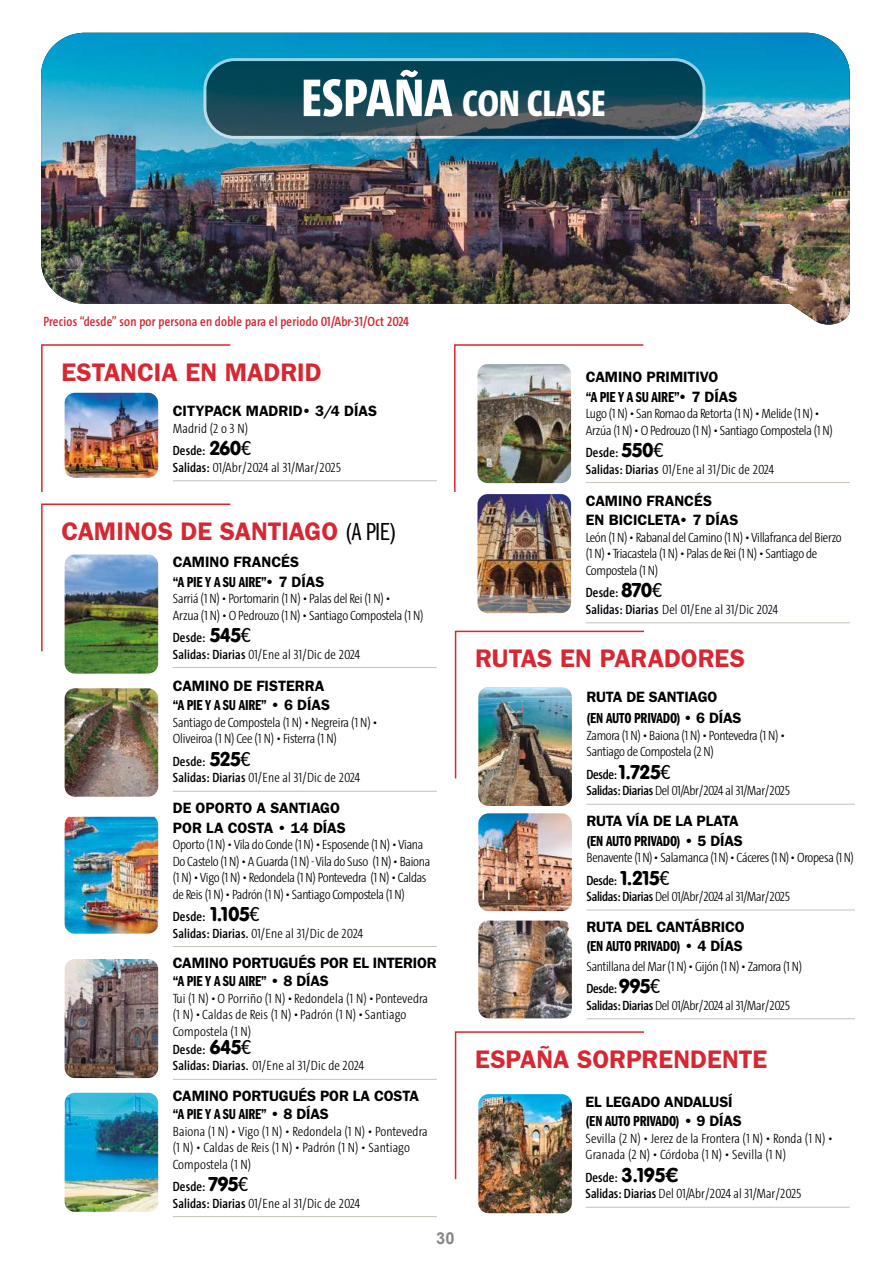
<style>
.page{position:relative;width:893px;height:1263px;background:#fff}
.page>*{position:absolute;margin:0;border:0;box-sizing:border-box;transform-origin:0 0}
.t1{font:800 37.5px "The Sans Cd LF8";letter-spacing:.01em;color:#fff}
.t2{font:600 25.5px "ITC Franklin Gothic Std";color:#d62732}
.t3{font:700 16.5px "Arial";color:#878787}
.t4{font:600 15px/19.5px "ITC Franklin Gothic Std";letter-spacing:-.005em;color:#000}
.t5{font:15px "ITC Franklin Gothic Std Dm Cp";letter-spacing:-.015em;color:#000}
.t6{font:300 13.5px/16.5px "The Sans Cd LF3";letter-spacing:-.02em;color:#000}
.t7{font:300 13.5px/16.5px "The Sans Cd LF3";letter-spacing:.01em;color:#000}
.t8{font:600 13.5px "The Sans Cd LF6";letter-spacing:.01em;color:#000}
.t9{font:600 13.5px "The Sans Cd LF6";letter-spacing:.015em;color:#d62732}
.t10{font:300 13.5px "The Sans Cd LF3";color:#000}
.s1{font-size:54px}
.s2{font-family:"VAG Rundschrift D";font-weight:400;font-size:21px}
.s3{font-family:"VAG Rundschrift D";font-weight:300;font-size:21px}
.s4{font-family:"The Sans Cd LF6";font-weight:600}
.s5{font-family:"ITC Franklin Gothic Std Bk Cp";font-weight:400;color:#020203}
.s6{font-family:"ITC Franklin Gothic Std";font-weight:600}
</style>
<div class="page">
<img style="left:41px;top:33px;width:809px;height:292px">
<hr style="left:173px;top:480px;width:264px;height:1px;background:#c7c1b8">
<hr style="left:586px;top:804px;width:269px;height:1px;background:#c7c1b8">
<hr style="left:586px;top:909px;width:269px;height:1px;background:#c7c1b8">
<hr style="left:586px;top:1018px;width:269px;height:1px;background:#c7c1b8">
<hr style="left:173px;top:667px;width:264px;height:1px;background:#c7c1b8">
<hr style="left:173px;top:791px;width:264px;height:1px;background:#c7c1b8">
<hr style="left:173px;top:946px;width:264px;height:1px;background:#c7c1b8">
<hr style="left:173px;top:1079px;width:264px;height:1px;background:#c7c1b8">
<hr style="left:173px;top:1216px;width:264px;height:1px;background:#c7c1b8">
<svg style="left:41px;top:344px;width:191px;height:148px"></svg>
<svg style="left:454px;top:344px;width:190px;height:148px"></svg>
<svg style="left:454px;top:630px;width:191px;height:149px"></svg>
<svg style="left:454px;top:1031px;width:191px;height:149px"></svg>
<svg style="left:41px;top:503px;width:190px;height:150px"></svg>
<svg style="left:205px;top:60px;width:499px;height:77px;background:#184857"></svg>
<div style="left:203px;top:58px;width:502px;height:81px;border:3px solid #fff;border-radius:30px"></div>
<img style="left:65px;top:393px;width:93px;height:85px">
<img style="left:478px;top:687px;width:94px;height:119px">
<img style="left:478px;top:813px;width:94px;height:98px">
<img style="left:478px;top:920px;width:94px;height:98px">
<img style="left:477px;top:364px;width:94px;height:119px">
<img style="left:477px;top:494px;width:94px;height:119px">
<img style="left:65px;top:554px;width:93px;height:120px">
<img style="left:65px;top:688px;width:93px;height:109px">
<img style="left:65px;top:817px;width:93px;height:117px">
<img style="left:65px;top:959px;width:93px;height:119px">
<img style="left:65px;top:1093px;width:93px;height:119px">
<hr style="left:586px;top:482px;width:264px;height:1px;background:#c7c1b8">
<hr style="left:586px;top:622px;width:264px;height:1px;background:#c7c1b8">
<hr style="left:586px;top:1207px;width:264px;height:1px;background:#c7c1b8">
<img style="left:478px;top:1094px;width:94px;height:119px">
<h1 class="t1" style="left:302px;top:79px;width:306px"><span class="s1">ESPAÑA</span> CON CLASE</h1>
<p class="t9" style="left:43px;top:313px;width:367px">Precios “desde” son por persona en doble para el periodo 01/Abr-31/Oct 2024</p>
<h2 class="t2" style="left:61px;top:357px;width:262px">ESTANCIA EN MADRID</h2>
<p class="t4" style="left:173px;top:401px;width:206px">CITYPACK MADRID• 3/4 DÍAS</p>
<p class="t6" style="left:173px;top:420px;width:77px">Madrid (2 o 3 N)</p>
<p class="t8" style="left:173px;top:442px;width:80px">Desde: <span class="s2">260</span><span class="s3">€</span></p>
<p class="t7" style="left:173px;top:459px;width:170px"><span class="s4">Salidas:</span> 01/Abr/2024 al 31/Mar/2025</p>
<h2 class="t2" style="left:61px;top:516px;width:336px">CAMINOS DE SANTIAGO <span class="s5">(A PIE)</span></h2>
<p class="t4" style="left:173px;top:552px;width:128px">CAMINO FRANCÉS</p>
<p class="t5" style="left:173px;top:573px;width:153px">“A PIE Y A SU AIRE”<span class="s6">• 7 DÍAS</span></p>
<p class="t6" style="left:173px;top:590px;width:252px">Sarriá (1 N) • Portomarin (1 N) • Palas del Rei (1 N) •<br>Arzua (1 N) • O Pedrouzo (1 N) • Santiago Compostela (1 N)</p>
<p class="t8" style="left:173px;top:629px;width:80px">Desde: <span class="s2">545</span><span class="s3">€</span></p>
<p class="t7" style="left:173px;top:645px;width:189px"><span class="s4">Salidas: Diarias</span> 01/Ene al 31/Dic de 2024</p>
<p class="t4" style="left:173px;top:676px;width:153px">CAMINO DE FISTERRA</p>
<p class="t5" style="left:173px;top:697px;width:159px">“A PIE Y A SU AIRE” <span class="s6">• 6 DÍAS</span></p>
<p class="t6" style="left:173px;top:714px;width:206px">Santiago de Compostela (1 N) • Negreira (1 N) •<br>Oliveiroa (1 N) Cee (1 N) • Fisterra (1 N)</p>
<p class="t8" style="left:173px;top:753px;width:80px">Desde: <span class="s2">525</span><span class="s3">€</span></p>
<p class="t7" style="left:173px;top:769px;width:189px"><span class="s4">Salidas: Diarias</span> 01/Ene al 31/Dic de 2024</p>
<p class="t4" style="left:173px;top:798px;width:175px">DE OPORTO A SANTIAGO<br>POR LA COSTA • 14 DÍAS</p>
<p class="t6" style="left:173px;top:836px;width:259px">Oporto (1 N) • Vila do Conde (1 N) • Esposende (1 N) • Viana Do Castelo (1 N) • A Guarda (1 N) - Vila do Suso (1 N) • Baiona (1 N) • Vigo (1 N) • Redondela (1 N) Pontevedra (1 N) • Caldas de Reis (1 N) • Padrón (1 N) • Santiago Compostela (1 N)</p>
<p class="t8" style="left:173px;top:908px;width:89px">Desde: <span class="s2">1.105</span><span class="s3">€</span></p>
<p class="t7" style="left:173px;top:924px;width:192px"><span class="s4">Salidas: Diarias.</span> 01/Ene al 31/Dic de 2024</p>
<p class="t4" style="left:173px;top:953px;width:266px">CAMINO PORTUGUÉS POR EL INTERIOR</p>
<p class="t5" style="left:173px;top:973px;width:158px">“A PIE Y A SU AIRE” <span class="s6">• 8 DÍAS</span></p>
<p class="t7" style="left:173px;top:990px;width:257px">Tui (1 N) • O Porriño (1 N) • Redondela (1 N) • Pontevedra (1 N) • Caldas de Reis (1 N) • Padrón (1 N) • Santiago<br>Compostela (1 N)</p>
<p class="t8" style="left:173px;top:1041px;width:80px">Desde: <span class="s2">645</span><span class="s3">€</span></p>
<p class="t7" style="left:173px;top:1057px;width:193px"><span class="s4">Salidas: Diarias.</span> 01/Ene al 31/Dic de 2024</p>
<p class="t4" style="left:173px;top:1086px;width:248px">CAMINO PORTUGUÉS POR LA COSTA</p>
<p class="t5" style="left:173px;top:1106px;width:158px">“A PIE Y A SU AIRE” <span class="s6">• 8 DÍAS</span></p>
<p class="t7" style="left:173px;top:1122px;width:256px">Baiona (1 N) • Vigo (1 N) • Redondela (1 N) • Pontevedra (1 N) • Caldas de Reis (1 N) • Padrón (1 N) • Santiago<br>Compostela (1 N)</p>
<p class="t8" style="left:173px;top:1178px;width:77px">Desde: <span class="s2">795</span><span class="s3">€</span></p>
<p class="t7" style="left:173px;top:1194px;width:189px"><span class="s4">Salidas: Diarias</span> 01/Ene al 31/Dic de 2024</p>
<p class="t3" style="left:436px;top:1227px;width:20px">30</p>
<p class="t4" style="left:586px;top:367px;width:134px">CAMINO PRIMITIVO</p>
<p class="t5" style="left:586px;top:388px;width:153px">“A PIE Y A SU AIRE”<span class="s6">• 7 DÍAS</span></p>
<p class="t6" style="left:586px;top:405px;width:248px">Lugo (1 N) • San Romao da Retorta (1 N) • Melide (1 N) •<br>Arzúa (1 N) • O Pedrouzo (1 N) • Santiago Compostela (1 N)</p>
<p class="t8" style="left:586px;top:444px;width:80px">Desde: <span class="s2">550</span><span class="s3">€</span></p>
<p class="t7" style="left:586px;top:460px;width:190px"><span class="s4">Salidas: Diarias</span> 01/Ene al 31/Dic de 2024</p>
<p class="t4" style="left:586px;top:491px;width:154px">CAMINO FRANCÉS<br>EN BICICLETA• 7 DÍAS</p>
<p class="t6" style="left:586px;top:529px;width:257px">León (1 N) • Rabanal del Camino (1 N) • Villafranca del Bierzo (1 N) • Triacastela (1 N) • Palas de Rei (1 N) • Santiago de<br>Compostela (1 N)</p>
<p class="t8" style="left:586px;top:584px;width:78px">Desde: <span class="s2">870</span><span class="s3">€</span></p>
<p class="t7" style="left:586px;top:601px;width:194px"><span class="s4">Salidas: Diarias</span> Del 01/Ene al 31/Dic 2024</p>
<h2 class="t2" style="left:475px;top:643px;width:271px">RUTAS EN PARADORES</h2>
<p class="t4" style="left:586px;top:687px;width:132px">RUTA DE SANTIAGO</p>
<p class="t5" style="left:586px;top:710px;width:156px">(EN AUTO PRIVADO) <span class="s6">• 6 DÍAS</span></p>
<p class="t6" style="left:586px;top:726px;width:200px">Zamora (1 N) • Baiona (1 N) • Pontevedra (1 N) •<br>Santiago de Compostela (2 N)</p>
<p class="t8" style="left:586px;top:766px;width:86px">Desde: <span class="s2">1.725</span><span class="s3">€</span></p>
<p class="t6" style="left:586px;top:782px;width:205px"><span class="s4">Salidas: Diarias</span> Del 01/Abr/2024 al 31/Mar/2025</p>
<p class="t4" style="left:586px;top:811px;width:154px">RUTA VÍA DE LA PLATA</p>
<p class="t5" style="left:586px;top:832px;width:158px">(EN AUTO PRIVADO) <span class="s6">• 5 DÍAS</span></p>
<p class="t6" style="left:586px;top:849px;width:269px">Benavente (1 N) • Salamanca (1 N) • Cáceres (1 N) • Oropesa (1 N)</p>
<p class="t8" style="left:586px;top:871px;width:85px">Desde: <span class="s2">1.215</span><span class="s3">€</span></p>
<p class="t6" style="left:586px;top:888px;width:205px"><span class="s4">Salidas: Diarias</span> Del 01/Abr/2024 al 31/Mar/2025</p>
<p class="t4" style="left:586px;top:917px;width:160px">RUTA DEL CANTÁBRICO</p>
<p class="t5" style="left:586px;top:938px;width:158px">(EN AUTO PRIVADO) <span class="s6">• 4 DÍAS</span></p>
<p class="t6" style="left:586px;top:958px;width:217px">Santillana del Mar (1 N) • Gijón (1 N) • Zamora (1 N)</p>
<p class="t8" style="left:586px;top:980px;width:76px">Desde: <span class="s2">995</span><span class="s3">€</span></p>
<p class="t6" style="left:586px;top:997px;width:205px"><span class="s4">Salidas: Diarias</span> Del 01/Abr/2024 al 31/Mar/2025</p>
<h2 class="t2" style="left:475px;top:1044px;width:294px">ESPAÑA SORPRENDENTE</h2>
<p class="t4" style="left:586px;top:1092px;width:149px">EL LEGADO ANDALUSÍ</p>
<p class="t5" style="left:586px;top:1113px;width:158px">(EN AUTO PRIVADO) <span class="s6">• 9 DÍAS</span></p>
<p class="t7" style="left:586px;top:1129px;width:249px">Sevilla (2 N) • Jerez de la Frontera (1 N) • Ronda (1 N) •<br>Granada (2 N) • Córdoba (1 N) • Sevilla (1 N)</p>
<p class="t8" style="left:586px;top:1168px;width:94px">Desde: <span class="s2">3.195€</span></p>
<p class="t10" style="left:586px;top:1185px;width:217px"><span class="s4">Salidas: Diarias</span> Del 01/Abr/2024 al 31/Mar/2025</p>
</div>
